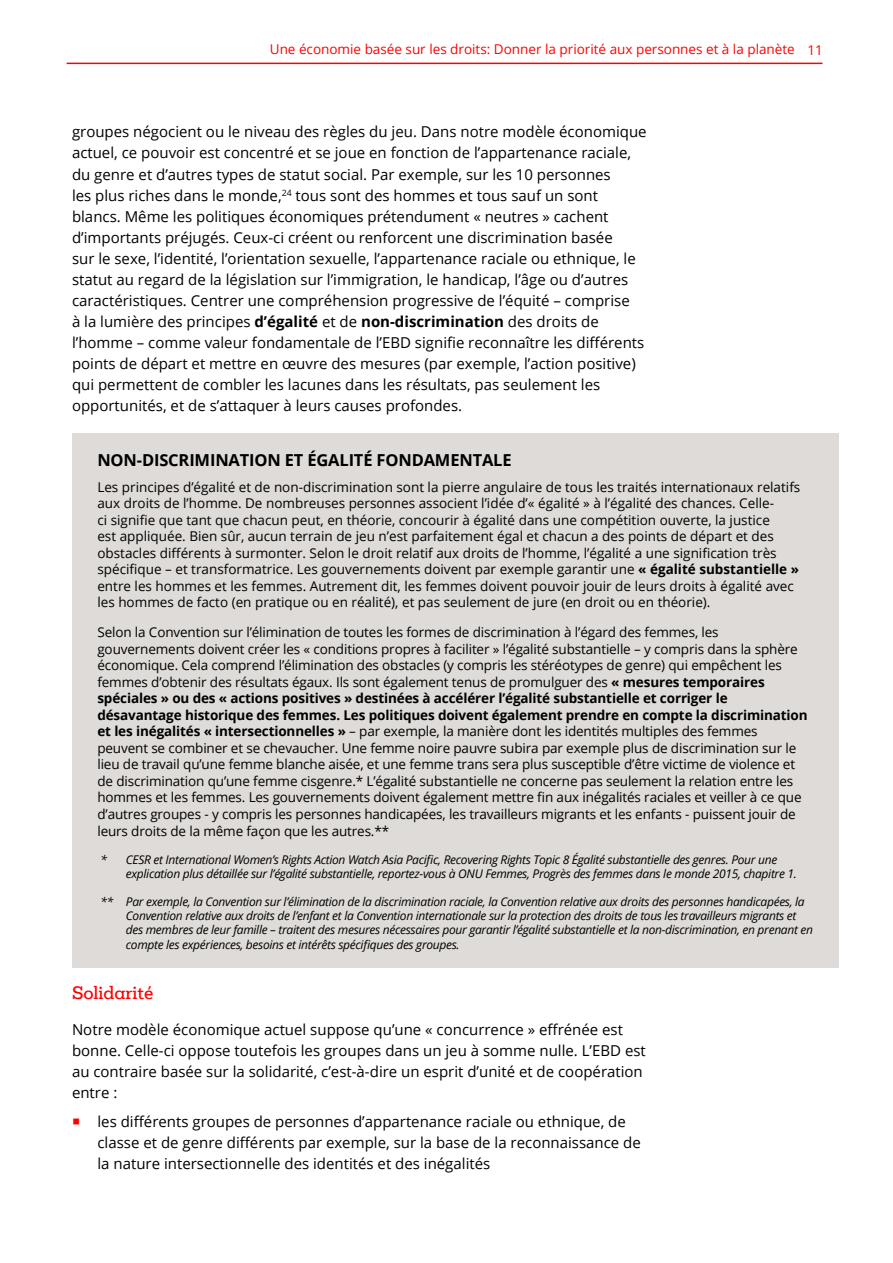
<style>
.page{position:relative;width:893px;height:1263px;background:#fff}
.page>*{position:absolute;margin:0;border:0;box-sizing:border-box;transform-origin:0 0}
.t1{font:700 16.5px "Open Sans";letter-spacing:-.01em;color:#000}
.t2{font:500 16.5px "Mokoko";color:#f00}
.t3{font:15px/21px "Open Sans";color:#000}
.t4{font:13.5px/16.5px "Open Sans";letter-spacing:-.01em;color:#000}
.t5{font:13.5px "Open Sans";color:#f00}
.t6{font:italic 12px/14.2px "Open Sans";letter-spacing:-.025em;color:#000}
.s1{font-weight:700}
.s2{color:#f00}
</style>
<div class="page">
<hr style="left:67px;top:63px;width:755px;height:1px;background:#f00">
<div style="left:72px;top:433px;width:767px;height:535px;background:#dedbd8"></div>
<p class="t5" style="left:270px;top:40px;width:555px">Une économie basée sur les droits: Donner la priorité aux personnes et à la planète 11</p>
<p class="t3" style="left:72px;top:121px;width:576px">groupes négocient ou le niveau des règles du jeu. Dans notre modèle économique actuel, ce pouvoir est concentré et se joue en fonction de l’appartenance raciale, du genre et d’autres types de statut social. Par exemple, sur les 10 personnes<br>les plus riches dans le monde,<sup>24</sup> tous sont des hommes et tous sauf un sont blancs. Même les politiques économiques prétendument « neutres » cachent d’importants préjugés. Ceux-ci créent ou renforcent une discrimination basée<br>sur le sexe, l’identité, l’orientation sexuelle, l’appartenance raciale ou ethnique, le statut au regard de la législation sur l’immigration, le handicap, l’âge ou d’autres caractéristiques. Centrer une compréhension progressive de l’équité – comprise<br>à la lumière des principes <span class="s1">d’égalité</span> et de <span class="s1">non-discrimination</span> des droits de l’homme – comme valeur fondamentale de l’EBD signifie reconnaître les différents points de départ et mettre en œuvre des mesures (par exemple, l’action positive) qui permettent de combler les lacunes dans les résultats, pas seulement les opportunités, et de s’attaquer à leurs causes profondes.</p>
<p class="t1" style="left:97px;top:449px;width:416px">NON-DISCRIMINATION ET ÉGALITÉ FONDAMENTALE</p>
<p class="t4" style="left:97px;top:478px;width:704px">Les principes d’égalité et de non-discrimination sont la pierre angulaire de tous les traités internationaux relatifs aux droits de l’homme. De nombreuses personnes associent l’idée d’« égalité » à l’égalité des chances. Celle-<br>ci signifie que tant que chacun peut, en théorie, concourir à égalité dans une compétition ouverte, la justice<br>est appliquée. Bien sûr, aucun terrain de jeu n’est parfaitement égal et chacun a des points de départ et des obstacles différents à surmonter. Selon le droit relatif aux droits de l’homme, l’égalité a une signification très spécifique – et transformatrice. Les gouvernements doivent par exemple garantir une <span class="s1">« égalité substantielle » </span>entre les hommes et les femmes. Autrement dit, les femmes doivent pouvoir jouir de leurs droits à égalité avec les hommes de facto (en pratique ou en réalité), et pas seulement de jure (en droit ou en théorie).</p>
<p class="t4" style="left:97px;top:624px;width:712px">Selon la Convention sur l’élimination de toutes les formes de discrimination à l’égard des femmes, les gouvernements doivent créer les « conditions propres à faciliter » l’égalité substantielle – y compris dans la sphère économique. Cela comprend l’élimination des obstacles (y compris les stéréotypes de genre) qui empêchent les femmes d’obtenir des résultats égaux. Ils sont également tenus de promulguer des <span class="s1">« mesures temporaires spéciales » ou des « actions positives » destinées à accélérer l’égalité substantielle et corriger le désavantage historique des femmes. Les politiques doivent également prendre en compte la discrimination et les inégalités « intersectionnelles »</span> – par exemple, la manière dont les identités multiples des femmes peuvent se combiner et se chevaucher. Une femme noire pauvre subira par exemple plus de discrimination sur le lieu de travail qu’une femme blanche aisée, et une femme trans sera plus susceptible d’être victime de violence et de discrimination qu’une femme cisgenre.* L’égalité substantielle ne concerne pas seulement la relation entre les hommes et les femmes. Les gouvernements doivent également mettre fin aux inégalités raciales et veiller à ce que d’autres groupes - y compris les personnes handicapées, les travailleurs migrants et les enfants - puissent jouir de leurs droits de la même façon que les autres.**</p>
<p class="t6" style="left:126px;top:852px;width:672px;text-indent:-26px">* CESR et International Women’s Rights Action Watch Asia Pacific, Recovering Rights Topic 8 Égalité substantielle des genres. Pour une explication plus détaillée sur l’égalité substantielle, reportez-vous à ONU Femmes, Progrès des femmes dans le monde 2015, chapitre 1.</p>
<p class="t6" style="left:126px;top:894px;width:689px;text-indent:-26px">** Par exemple, la Convention sur l’élimination de la discrimination raciale, la Convention relative aux droits des personnes handicapées, la Convention relative aux droits de l’enfant et la Convention internationale sur la protection des droits de tous les travailleurs migrants et des membres de leur famille – traitent des mesures nécessaires pour garantir l’égalité substantielle et la non-discrimination, en prenant en compte les expériences, besoins et intérêts spécifiques des groupes.</p>
<p class="t2" style="left:72px;top:982px;width:83px">Solidarité</p>
<p class="t3" style="left:72px;top:1019px;width:575px">Notre modèle économique actuel suppose qu’une « concurrence » effrénée est bonne. Celle-ci oppose toutefois les groupes dans un jeu à somme nulle. L’EBD est au contraire basée sur la solidarité, c’est-à-dire un esprit d’unité et de coopération entre :</p>
<p class="t3" style="left:98px;top:1110px;width:545px;text-indent:-26px"><span class="s2">○</span> les différents groupes de personnes d’appartenance raciale ou ethnique, de classe et de genre différents par exemple, sur la base de la reconnaissance de la nature intersectionnelle des identités et des inégalités</p>
</div>
